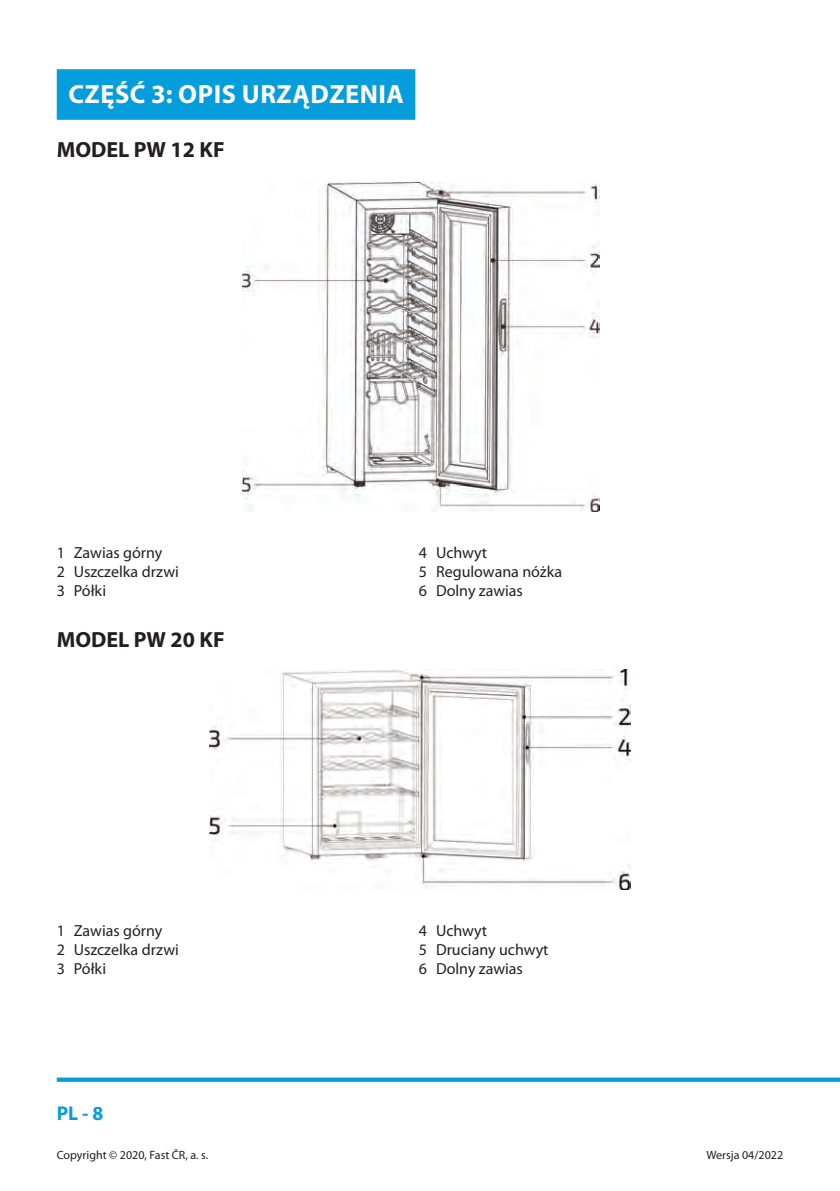
<style>
.page{position:relative;width:840px;height:1191px;background:#fff}
.page>*{position:absolute;margin:0;border:0;box-sizing:border-box;transform-origin:0 0}
.Nadpis_13_2{font:700 26.4px "Myriad Pro";letter-spacing:.02em;color:#fff}
.Podnadpis_11{font:700 22px "Myriad Pro";color:#231f20}
.t1{font:700 20px "Myriad Pro";color:#069ddc}
.Odsadený_3_-_8{font:16px "Myriad Pro";color:#231f20}
.t2{font:12px "Myriad Pro";color:#231f20}
</style>
<div class="page">
<svg style="left:57px;top:1077px;width:782px;height:4px;background:#29aae0"></svg>
<div style="left:57px;top:69px;width:358px;height:51px;background:#069ddc"></div>
<img style="left:242px;top:182px;width:357px;height:329px">
<img style="left:210px;top:670px;width:420px;height:219px">
<p class="Nadpis_13_2" style="left:68px;top:77px;width:337px">CZĘŚĆ 3: OPIS URZĄDZENIA</p>
<p class="Podnadpis_11" style="left:57px;top:136px;width:169px">MODEL PW 12 KF</p>
<p class="Odsadený_3_-_8" style="left:57px;top:542px;width:107px">1 Zawias górny</p>
<p class="Odsadený_3_-_8" style="left:57px;top:562px;width:124px">2 Uszczelka drzwi</p>
<p class="Odsadený_3_-_8" style="left:57px;top:581px;width:51px">3 Półki</p>
<p class="Podnadpis_11" style="left:57px;top:625px;width:169px">MODEL PW 20 KF</p>
<p class="Odsadený_3_-_8" style="left:57px;top:920px;width:107px">1 Zawias górny</p>
<p class="Odsadený_3_-_8" style="left:57px;top:940px;width:124px">2 Uszczelka drzwi</p>
<p class="Odsadený_3_-_8" style="left:57px;top:959px;width:51px">3 Półki</p>
<p class="t1" style="left:57px;top:1099px;width:48px">PL - 8</p>
<p class="Odsadený_3_-_8" style="left:419px;top:542px;width:70px">4 Uchwyt</p>
<p class="Odsadený_3_-_8" style="left:419px;top:562px;width:145px">5 Regulowana nóżka</p>
<p class="Odsadený_3_-_8" style="left:419px;top:581px;width:105px">6 Dolny zawias</p>
<p class="Odsadený_3_-_8" style="left:419px;top:920px;width:70px">4 Uchwyt</p>
<p class="Odsadený_3_-_8" style="left:419px;top:940px;width:131px">5 Druciany uchwyt</p>
<p class="Odsadený_3_-_8" style="left:419px;top:959px;width:105px">6 Dolny zawias</p>
<p class="t2" style="left:57px;top:1147px;width:153px">Copyright © 2020, Fast ČR, a. s.</p>
<p class="t2" style="left:706px;top:1147px;width:78px">Wersja 04/2022</p>
</div>
